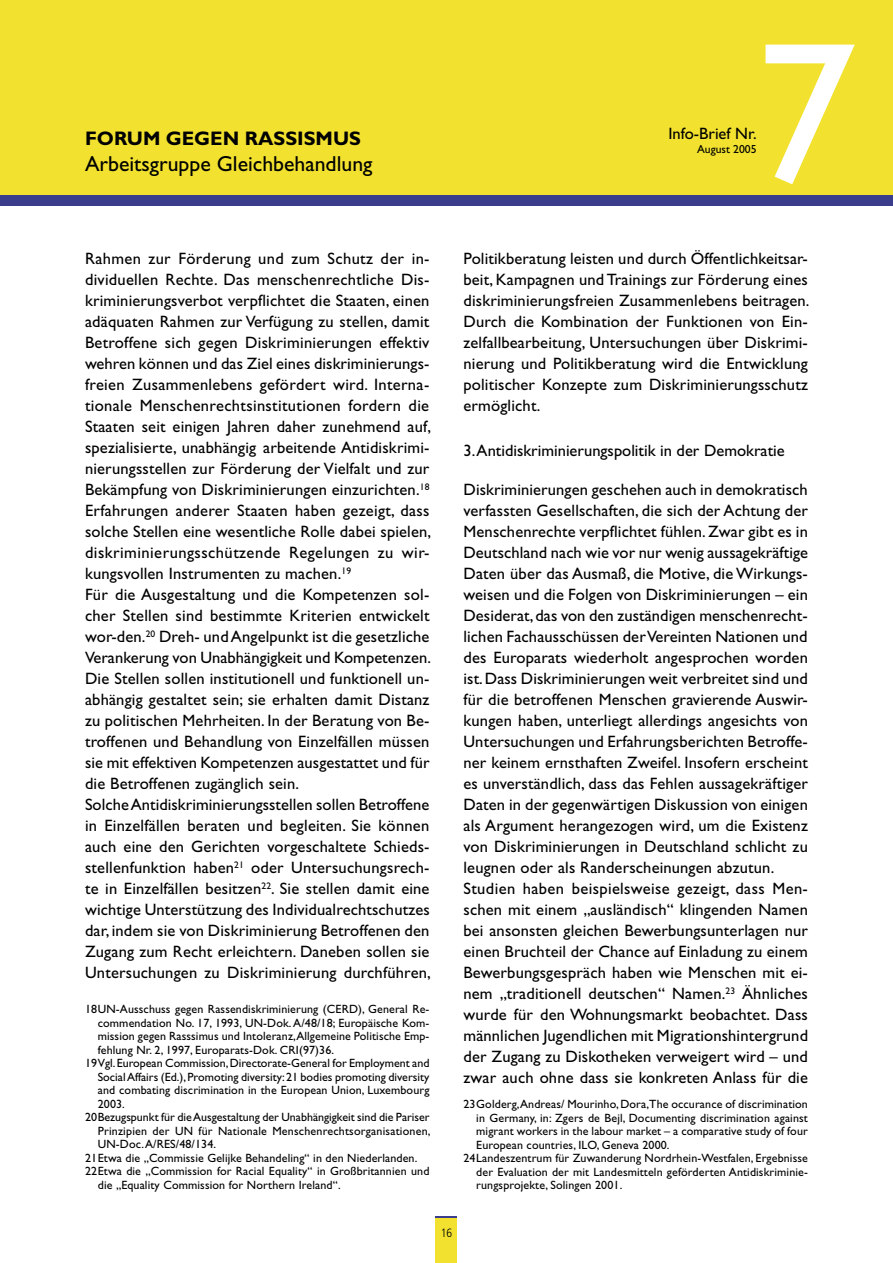
<style>
.page{position:relative;width:893px;height:1263px;background:#fff}
.page>*{position:absolute;margin:0;border:0;box-sizing:border-box;transform-origin:0 0}
.t1{font:202.2px "Gill Sans";color:#fff}
.t2{font:21.75px "Gill Sans";color:#000}
.t3{font:700 19.65px "Gill Sans";color:#000}
.t4{font:16.5px/21px "Gill Sans";letter-spacing:.01em;color:#000}
.t5{font:12px "Gill Sans";letter-spacing:.01em;color:#000}
.t6{font:300 condensed 12px "Frutiger";color:#000}
.t7{font:11.7px "Gill Sans";color:#000}
</style>
<div class="page">
<div style="left:0;top:0;width:893px;height:200px;background:#f2e22f"></div>
<div style="left:0;top:196px;width:893px;height:10px;background:#3a3d8c"></div>
<div style="left:436px;top:1216px;width:21px;height:47px;background:#f2e22f"></div>
<hr style="left:436px;top:1216px;width:21px;height:2px;background:#3a3d8c">
<p class="t3" style="left:85px;top:127px;width:277px">FORUM GEGEN RASSISMUS</p>
<h2 class="t2" style="left:85px;top:151px;width:289px">Arbeitsgruppe Gleichbehandlung</h2>
<p class="t4" style="left:668px;top:123px;width:90px">Info-Brief Nr.</p>
<p class="t7" style="left:697px;top:142px;width:61px">August 2005</p>
<h1 class="t1" style="left:756px;top:-2px;width:103px">7</h1>
<p class="t4" style="left:85px;top:248px;width:348px">Rahmen zur Förderung und zum Schutz der in&shy;dividuellen Rechte. Das menschenrechtliche Dis&shy;kriminierungsverbot verpflichtet die Staaten, einen adäquaten Rahmen zur Verfügung zu stellen, damit Betroffene sich gegen Diskriminierungen effektiv wehren können und das Ziel eines diskriminierungs&shy;freien Zusammenlebens gefördert wird. Interna&shy;tionale Menschenrechtsinstitutionen fordern die Staaten seit einigen Jahren daher zunehmend auf, spezialisierte, unabhängig arbeitende Antidiskrimi&shy;nierungsstellen zur Förderung der Vielfalt und zur Bekämpfung von Diskriminierungen einzurichten.<sup>18<br></sup>Erfahrungen anderer Staaten haben gezeigt, dass solche Stellen eine wesentliche Rolle dabei spielen, diskriminierungsschützende Regelungen zu wir&shy;kungsvollen Instrumenten zu machen.<sup>19<br></sup>Für die Ausgestaltung und die Kompetenzen sol&shy;cher Stellen sind bestimmte Kriterien entwickelt wor-den.<sup>20</sup> Dreh- und Angelpunkt ist die gesetzliche Verankerung von Unabhängigkeit und Kompetenzen.<br>Die Stellen sollen institutionell und funktionell un&shy;abhängig gestaltet sein; sie erhalten damit Distanz zu politischen Mehrheiten. In der Beratung von Be&shy;troffenen und Behandlung von Einzelfällen müssen sie mit effektiven Kompetenzen ausgestattet und für die Betroffenen zugänglich sein.<br>Solche Antidiskriminierungsstellen sollen Betroffene in Einzelfällen beraten und begleiten. Sie können auch eine den Gerichten vorgeschaltete Schieds&shy;stellenfunktion haben<sup>21</sup> oder Untersuchungsrech&shy;te in Einzelfällen besitzen<sup>22</sup>. Sie stellen damit eine wichtige Unterstützung des Individualrechtschutzes dar, indem sie von Diskriminierung Betroffenen den Zugang zum Recht erleichtern. Daneben sollen sie Untersuchungen zu Diskriminierung durchführen,</p>
<p class="t4" style="left:463px;top:248px;width:348px;text-align:justify">Politikberatung leisten und durch Öffentlichkeitsar&shy;beit, Kampagnen und Trainings zur Förderung eines diskriminierungsfreien Zusammenlebens beitragen.<br>Durch die Kombination der Funktionen von Ein&shy;zelfallbearbeitung, Untersuchungen über Diskrimi&shy;nierung und Politikberatung wird die Entwicklung politischer Konzepte zum Diskriminierungsschutz ermöglicht.</p>
<p class="t4" style="left:463px;top:440px;width:323px">3. Antidiskriminierungspolitik in der Demokratie</p>
<p class="t4" style="left:463px;top:479px;width:346px">Diskriminierungen geschehen auch in demokratisch verfassten Gesellschaften, die sich der Achtung der Menschenrechte verpflichtet fühlen. Zwar gibt es in Deutschland nach wie vor nur wenig aussagekräftige Daten über das Ausmaß, die Motive, die Wirkungs&shy;weisen und die Folgen von Diskriminierungen – ein Desiderat, das von den zuständigen menschenrecht&shy;lichen Fachausschüssen der Vereinten Nationen und des Europarats wiederholt angesprochen worden ist. Dass Diskriminierungen weit verbreitet sind und für die betroffenen Menschen gravierende Auswir&shy;kungen haben, unterliegt allerdings angesichts von Untersuchungen und Erfahrungsberichten Betroffe&shy;ner keinem ernsthaften Zweifel. Insofern erscheint es unverständlich, dass das Fehlen aussagekräftiger Daten in der gegenwärtigen Diskussion von einigen als Argument herangezogen wird, um die Existenz von Diskriminierungen in Deutschland schlicht zu leugnen oder als Randerscheinungen abzutun.<br>Studien haben beispielsweise gezeigt, dass Men&shy;schen mit einem „ausländisch“ klingenden Namen bei ansonsten gleichen Bewerbungsunterlagen nur einen Bruchteil der Chance auf Einladung zu einem Bewerbungsgespräch haben wie Menschen mit ei&shy;nem „traditionell deutschen“ Namen.<sup>23</sup> Ähnliches wurde für den Wohnungsmarkt beobachtet. Dass männlichen Jugendlichen mit Migrationshintergrund der Zugang zu Diskotheken verweigert wird – und zwar auch ohne dass sie konkreten Anlass für die</p>
<p class="t5" style="left:85px;top:1002px;width:346px">18 UN-Ausschuss gegen Rassendiskriminierung (CERD), General Re-</p>
<p class="t5" style="left:98px;top:1016px;width:333px">commendation No. 17, 1993, UN-Dok. A/48/18; Europäische Kom-</p>
<p class="t5" style="left:98px;top:1029px;width:333px">mission gegen Rasssimus und Intoleranz,Allgemeine Politische Emp-</p>
<p class="t5" style="left:98px;top:1043px;width:238px">fehlung Nr. 2, 1997, Europarats-Dok. CRI(97)36.</p>
<p class="t5" style="left:85px;top:1056px;width:346px">19 Vgl. European Commission, Directorate-General for Employment and</p>
<p class="t5" style="left:98px;top:1070px;width:333px">Social Affairs (Ed.), Promoting diversity: 21 bodies promoting diversity</p>
<p class="t5" style="left:98px;top:1083px;width:333px">and combating discrimination in the European Union, Luxembourg</p>
<p class="t5" style="left:98px;top:1097px;width:29px">2003.</p>
<p class="t5" style="left:85px;top:1110px;width:346px">20 Bezugspunkt für die Ausgestaltung der Unabhängigkeit sind die Pariser</p>
<p class="t5" style="left:98px;top:1124px;width:334px">Prinzipien der UN für Nationale Menschenrechtsorganisationen,</p>
<p class="t5" style="left:98px;top:1137px;width:120px">UN-Doc. A/RES/48/134.</p>
<p class="t5" style="left:85px;top:1151px;width:334px">21 Etwa die „Commissie Gelijke Behandeling“ in den Niederlanden.</p>
<p class="t5" style="left:85px;top:1164px;width:346px">22 Etwa die „Commission for Racial Equality“ in Großbritannien und</p>
<p class="t5" style="left:98px;top:1178px;width:244px">die „Equality Commission for Northern Ireland“.</p>
<p class="t5" style="left:463px;top:1097px;width:346px">23 Golderg,Andreas/ Mourinho, Dora,The occurance of discrimination</p>
<p class="t5" style="left:476px;top:1111px;width:333px">in Germany, in: Zgers de Bejl, Documenting discrimination against</p>
<p class="t5" style="left:476px;top:1124px;width:333px">migrant workers in the labour market – a comparative study of four</p>
<p class="t5" style="left:476px;top:1138px;width:195px">European countries, ILO, Geneva 2000.</p>
<p class="t5" style="left:463px;top:1151px;width:346px">24 Landeszentrum für Zuwanderung Nordrhein-Westfalen, Ergebnisse</p>
<p class="t5" style="left:476px;top:1165px;width:333px">der Evaluation der mit Landesmitteln geförderten Antidiskriminie-</p>
<p class="t5" style="left:476px;top:1178px;width:148px">rungsprojekte, Solingen 2001.</p>
<p class="t6" style="left:441px;top:1226px;width:13px">16</p>
</div>
